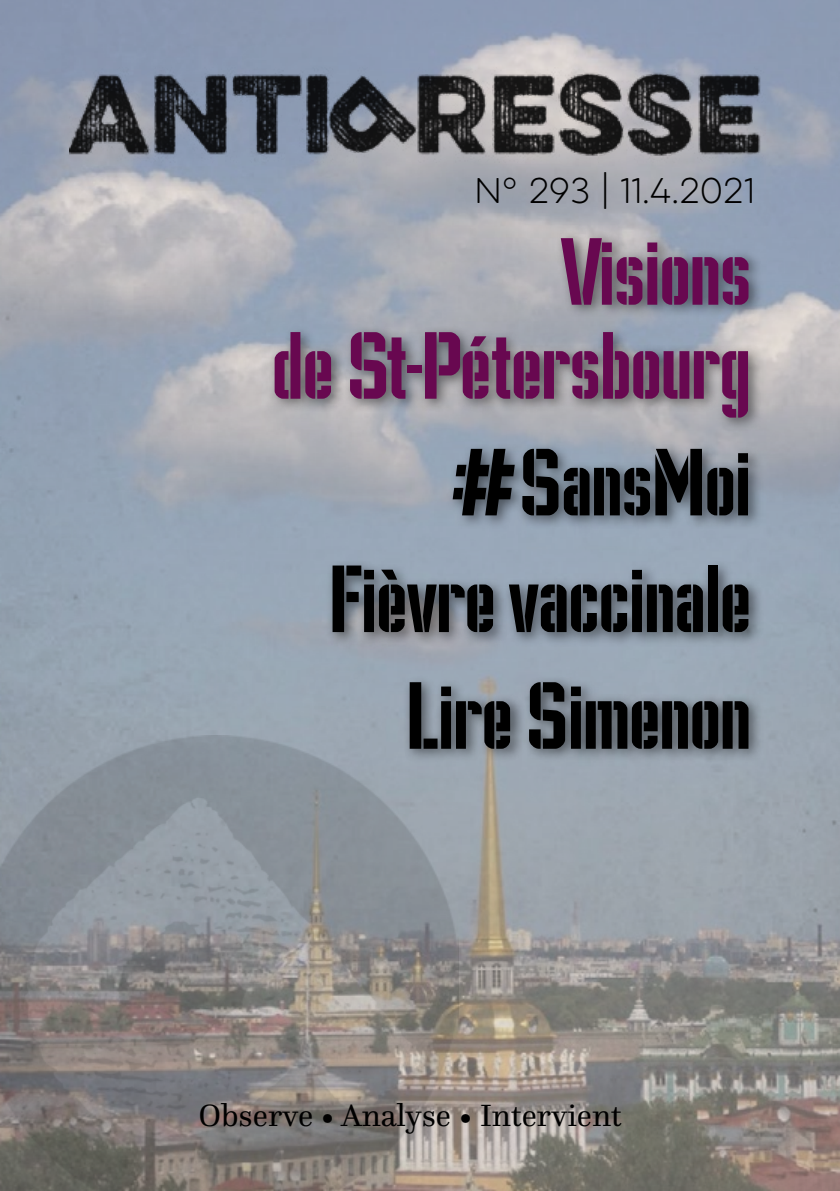
<style>
.page{position:relative;width:840px;height:1191px;background:#fff}
.page>*{position:absolute;margin:0;border:0;box-sizing:border-box;transform-origin:0 0}
.t1{font:90px/116.6px "Danger";color:#000;text-align:right}
.t2{font:90px/94px "Danger";color:#680850;text-align:right}
.t3{font:32px "Questa";color:#000}
.t4{font:100 32px "Eveleth Clean";color:#000}
</style>
<div class="page">
<img style="left:0;top:0;width:839px;height:1191px">
<img style="left:0;top:736px;width:458px;height:455px">
<div style="left:267px;top:232px;width:497px;height:531px;background:#000;opacity:.52"></div>
<img style="left:70px;top:56px;width:701px;height:107px">
<p class="t4" style="left:474px;top:169px;width:282px">N° 293 | 11.4.2021</p>
<p class="t2" style="left:272px;top:222px;width:479px">Visions<br>de St-Pétersbourg</p>
<p class="t1" style="left:329px;top:422px;width:422px">#SansMoi<br>Fièvre vaccinale<br>Lire Simenon</p>
<p class="t3" style="left:198px;top:1095px;width:424px">Observe • Analyse • Intervient</p>
</div>
